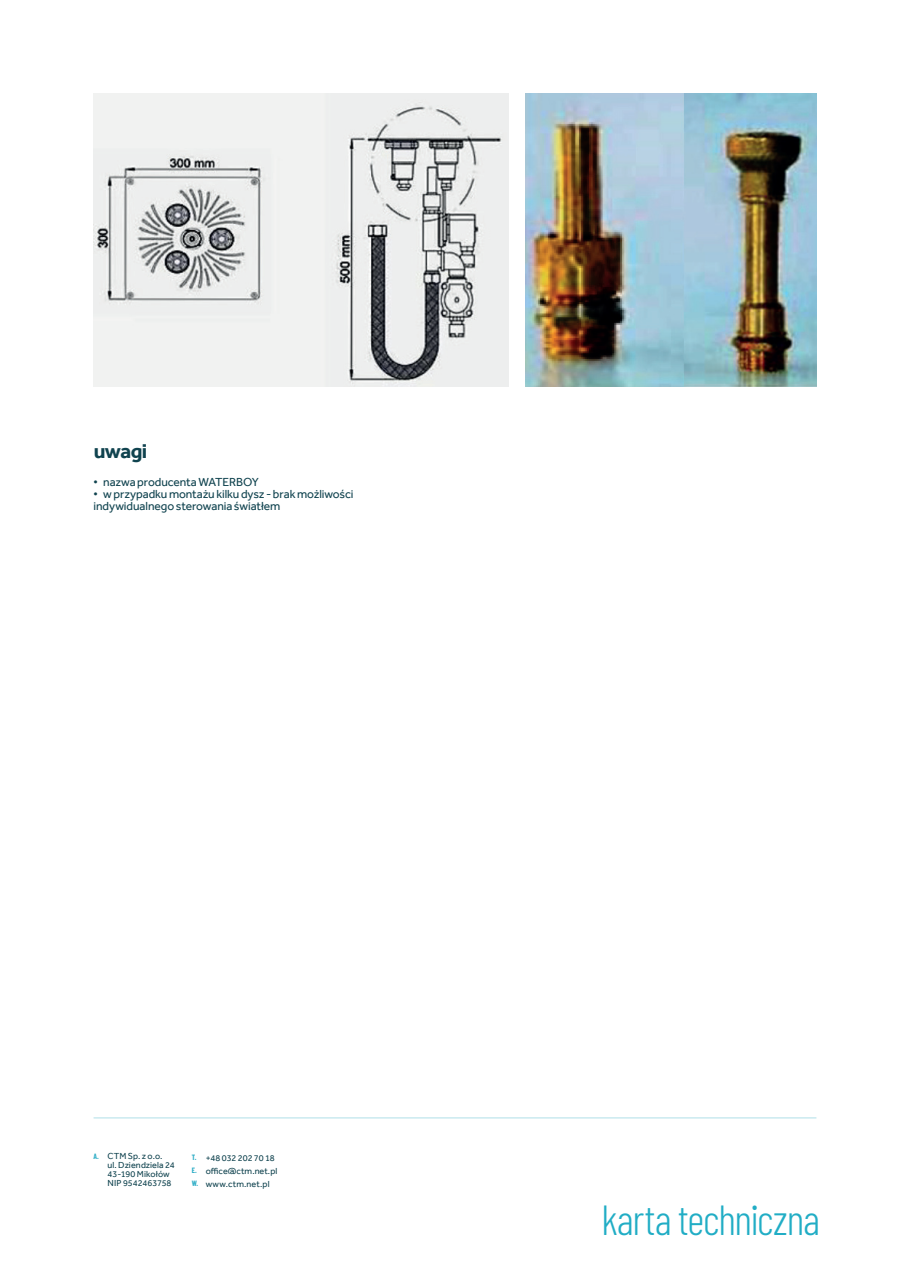
<style>
.page{position:relative;width:910px;height:1280px;background:#fff}
.page>*{position:absolute;margin:0;border:0;box-sizing:border-box;transform-origin:0 0}
.t1{font:300 42px "Barlow Condensed";letter-spacing:-.03em;color:#21adc5}
.t2{font:700 21px "Effra";letter-spacing:-.03em;color:#10434f}
.t3{font:12px/12px "Effra";letter-spacing:-.005em;color:#10434f}
.t4{font:9px/9px "Effra";letter-spacing:.005em;color:#10434f}
.t5{font:700 7.5px/12.6px "Barlow Condensed";color:#2eadc6}
</style>
<div class="page">
<hr style="left:94px;top:1117px;width:722px;height:1px;background:#caeaf0">
<img style="left:94px;top:94px;width:414px;height:292px">
<img style="left:525px;top:94px;width:291px;height:292px">
<h2 class="t2" style="left:94px;top:438px;width:55px">uwagi</h2>
<p class="t3" style="left:94px;top:476px;width:167px">• nazwa producenta WATERBOY</p>
<p class="t3" style="left:94px;top:488px;width:261px">• w przypadku montażu kilku dysz - brak możliwości indywidualnego sterowania światłem</p>
<p class="t5" style="left:94px;top:1150px;width:7px">A.</p>
<p class="t4" style="left:108px;top:1151px;width:69px">CTM Sp. z o.o.<br>ul. Dziendziela 24<br>43-190 Mikołów<br>NIP 9542463758</p>
<p class="t5" style="left:192px;top:1151px;width:8px">T.<br>E.<br>W.</p>
<p class="t4" style="left:206px;top:1151px;width:73px;line-height:13.2px">+48 032 202 70 18 office@ctm.net.pl www.ctm.net.pl</p>
<h1 class="t1" style="left:601px;top:1190px;width:220px">karta techniczna</h1>
</div>
